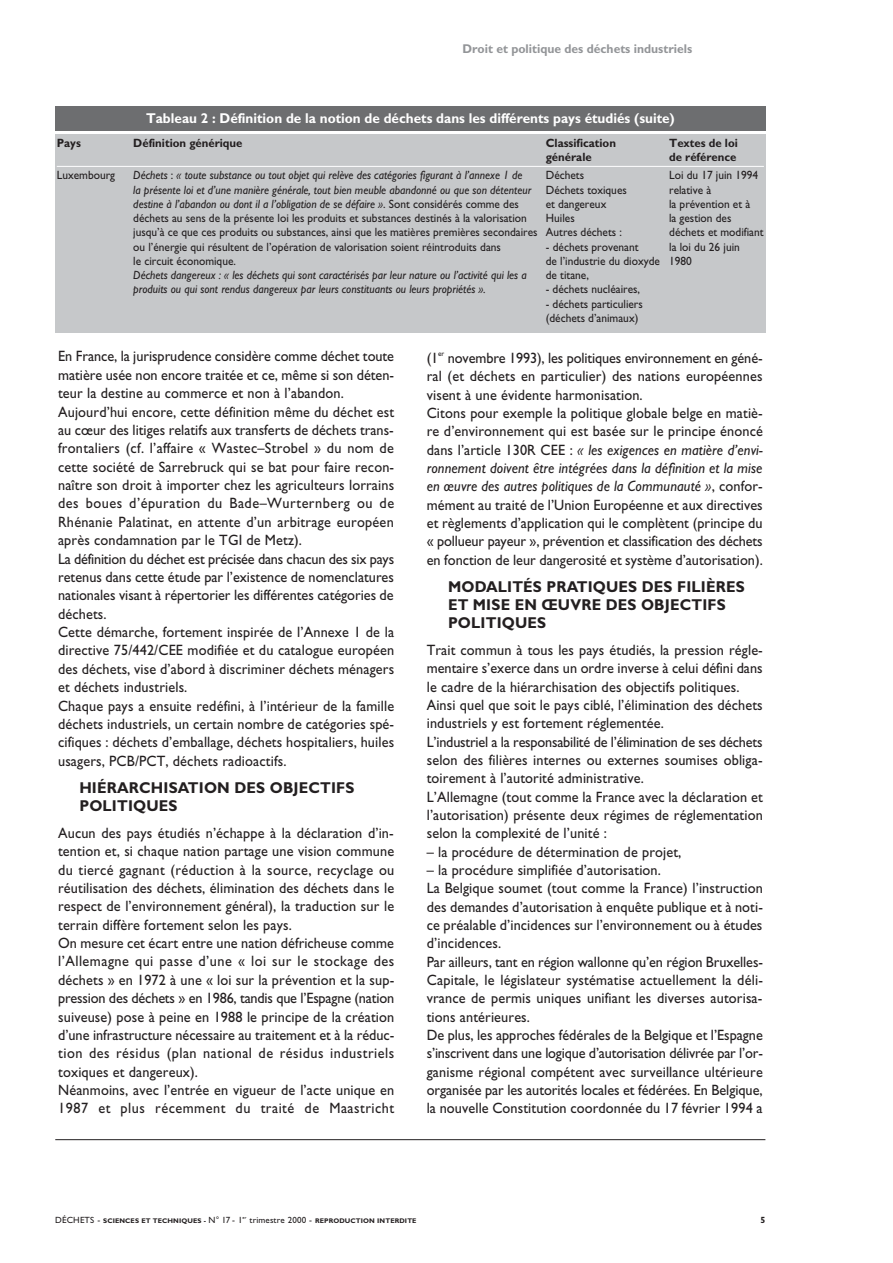
<style>
.page{position:relative;width:893px;height:1263px;background:#fff}
.page>*{position:absolute;margin:0;border:0;box-sizing:border-box;transform-origin:0 0}
.t1{font:700 15.75px/18.3px "Gill Sans";letter-spacing:.01em;color:#231f20;scale:.95 1}
.t2{font:15px/18.5px "Gill Sans";letter-spacing:.01em;color:#231f20;scale:.95 1}
.t3{font:700 14.25px "Gill Sans";color:#fff;scale:.95 1}
.t4{font:700 12.75px "Gill Sans";color:#939598;scale:.95 1}
.t5{font:12px/14.2px "Gill Sans";color:#231f20;scale:.95 1}
.t6{font:italic 12px "Gill Sans";color:#231f20;scale:.95 1}
.t7{font:700 12px "Gill Sans";color:#231f20;scale:.95 1}
.t8{font:700 9px "Gill Sans";color:#231f20}
.t9{font:7.5px "Gill Sans";color:#231f20;scale:.95 1}
.t10{font:700 6.75px "Gill Sans";letter-spacing:.015em;color:#231f20}
.s1{font-style:normal}
.s2{font-style:italic}
.s3{font-weight:400;font-size:9px}
</style>
<div class="page">
<hr style="left:55px;top:1139px;width:710px;height:1px;background:#231f20">
<div style="left:55px;top:134px;width:710px;height:199px;background:#c6c8ca"></div>
<hr style="left:57px;top:166px;width:707px;height:1px;background:#fff">
<div style="left:55px;top:106px;width:710px;height:25px;background:#6d6e70"></div>
<p class="t4" style="left:462px;top:44px;width:243px">Droit et politique des déchets industriels</p>
<p class="t3" style="left:146px;top:114px;width:558px">Tableau 2 : Définition de la notion de déchets dans les différents pays étudiés (suite)</p>
<p class="t7" style="left:57px;top:139px;width:27px">Pays</p>
<p class="t7" style="left:133px;top:139px;width:116px">Définition générique</p>
<p class="t7" style="left:546px;top:139px;width:75px">Classification</p>
<p class="t7" style="left:669px;top:139px;width:74px">Textes de loi</p>
<p class="t7" style="left:546px;top:153px;width:50px">générale</p>
<p class="t7" style="left:669px;top:153px;width:72px">de référence</p>
<p class="t5" style="left:57px;top:170px;width:63px">Luxembourg</p>
<p class="t6" style="left:133px;top:171px;width:411px">Déchets <span class="s1">:</span> « toute substance ou tout objet qui relève des catégories figurant à l’annexe 1 de</p>
<p class="t5" style="left:546px;top:170px;width:42px">Déchets</p>
<p class="t5" style="left:669px;top:170px;width:95px">Loi du 17 juin 1994</p>
<p class="t6" style="left:133px;top:186px;width:521px">la présente loi et d’une manière générale, tout bien meuble abandonné ou que son détenteur <span class="s1">Déchets toxiques</span></p>
<p class="t5" style="left:669px;top:184px;width:46px">relative à</p>
<p class="t6" style="left:133px;top:200px;width:407px">destine à l’abandon ou dont il a l’obligation de se défaire »<span class="s1">. Sont considérés comme des</span></p>
<p class="t5" style="left:546px;top:198px;width:65px">et dangereux</p>
<p class="t5" style="left:669px;top:198px;width:87px">la prévention et à</p>
<p class="t5" style="left:133px;top:212px;width:416px">déchets au sens de la présente loi les produits et substances destinés à la valorisation</p>
<p class="t5" style="left:546px;top:212px;width:32px">Huiles</p>
<p class="t5" style="left:669px;top:212px;width:67px">la gestion des</p>
<p class="t5" style="left:133px;top:227px;width:516px">jusqu’à ce que ces produits ou substances, ainsi que les matières premières secondaires Autres déchets :</p>
<p class="t5" style="left:669px;top:227px;width:101px">déchets et modifiant</p>
<p class="t5" style="left:133px;top:241px;width:388px">ou l’énergie qui résultent de l’opération de valorisation soient réintroduits dans</p>
<p class="t5" style="left:546px;top:241px;width:99px">- déchets provenant</p>
<p class="t5" style="left:669px;top:241px;width:76px">la loi du 26 juin</p>
<p class="t5" style="left:133px;top:255px;width:110px">le circuit économique.</p>
<p class="t5" style="left:546px;top:255px;width:155px">de l’industrie du dioxyde 1980</p>
<p class="t6" style="left:133px;top:271px;width:416px">Déchets dangereux : « les déchets qui sont caractérisés par leur nature ou l’activité qui les a</p>
<p class="t5" style="left:546px;top:269px;width:47px">de titane,</p>
<p class="t6" style="left:133px;top:285px;width:373px">produits ou qui sont rendus dangereux par leurs constituants ou leurs propriétés ».</p>
<p class="t5" style="left:546px;top:284px;width:101px">- déchets nucléaires,</p>
<p class="t5" style="left:546px;top:298px;width:104px">- déchets particuliers (déchets d’animaux)</p>
<p class="t2" style="left:58px;top:349px;width:355px">En France, la jurisprudence considère comme déchet toute matière usée non encore traitée et ce, même si son déten&shy;teur la destine au commerce et non à l’abandon.<br>Aujourd’hui encore, cette définition même du déchet est au cœur des litiges relatifs aux transferts de déchets trans&shy;frontaliers (cf. l’affaire « Wastec–Strobel » du nom de cette société de Sarrebruck qui se bat pour faire recon&shy;naître son droit à importer chez les agriculteurs lorrains des boues d’épuration du Bade–Wurternberg ou de Rhénanie Palatinat, en attente d’un arbitrage européen après condamnation par le TGI de Metz).<br>La définition du déchet est précisée dans chacun des six pays retenus dans cette étude par l’existence de nomenclatures nationales visant à répertorier les différentes catégories de déchets.<br>Cette démarche, fortement inspirée de l’Annexe 1 de la directive 75/442/CEE modifiée et du catalogue européen des déchets, vise d’abord à discriminer déchets ménagers et déchets industriels.<br>Chaque pays a ensuite redéfini, à l’intérieur de la famille déchets industriels, un certain nombre de catégories spé&shy;cifiques : déchets d’emballage, déchets hospitaliers, huiles usagers, PCB/PCT, déchets radioactifs.</p>
<p class="t1" style="left:79px;top:780px;width:291px">HIÉRARCHISATION DES OBJECTIFS<br>POLITIQUES</p>
<p class="t2" style="left:58px;top:825px;width:355px">Aucun des pays étudiés n’échappe à la déclaration d’in&shy;tention et, si chaque nation partage une vision commune du tiercé gagnant (réduction à la source, recyclage ou réutilisation des déchets, élimination des déchets dans le respect de l’environnement général), la traduction sur le terrain diffère fortement selon les pays.<br>On mesure cet écart entre une nation défricheuse comme l’Allemagne qui passe d’une « loi sur le stockage des déchets » en 1972 à une « loi sur la prévention et la sup&shy;pression des déchets » en 1986, tandis que l’Espagne (nation suiveuse) pose à peine en 1988 le principe de la création d’une infrastructure nécessaire au traitement et à la réduc&shy;tion des résidus (plan national de résidus industriels toxiques et dangereux).<br>Néanmoins, avec l’entrée en vigueur de l’acte unique en 1987 et plus récemment du traité de Maastricht</p>
<p class="t2" style="left:427px;top:350px;width:355px;text-indent:21px">novembre 1993), les politiques environnement en géné&shy;ral (et déchets en particulier) des nations européennes visent à une évidente harmonisation.<br>Citons pour exemple la politique globale belge en matiè&shy;re d’environnement qui est basée sur le principe énoncé dans l’article 130R CEE : <span class="s2">« les exigences en matière d’envi&shy;ronnement doivent être intégrées dans la définition et la mise en œuvre des autres politiques de la Communauté »</span>, confor&shy;mément au traité de l’Union Européenne et aux directives et règlements d’application qui le complètent (principe du « pollueur payeur », prévention et classification des déchets en fonction de leur dangerosité et système d’autorisation).</p>
<p class="t1" style="left:448px;top:579px;width:314px">MODALITÉS PRATIQUES DES FILIÈRES<br>ET MISE EN ŒUVRE DES OBJECTIFS<br>POLITIQUES</p>
<p class="t2" style="left:427px;top:642px;width:355px">Trait commun à tous les pays étudiés, la pression régle&shy;mentaire s’exerce dans un ordre inverse à celui défini dans le cadre de la hiérarchisation des objectifs politiques.<br>Ainsi quel que soit le pays ciblé, l’élimination des déchets industriels y est fortement réglementée.<br>L’industriel a la responsabilité de l’élimination de ses déchets selon des filières internes ou externes soumises obliga&shy;toirement à l’autorité administrative.<br>L’Allemagne (tout comme la France avec la déclaration et l’autorisation) présente deux régimes de réglementation selon la complexité de l’unité :</p>
<p class="t2" style="left:427px;top:844px;width:270px">– la procédure de détermination de projet,</p>
<p class="t2" style="left:427px;top:862px;width:355px">– la procédure simplifiée d’autorisation.<br>La Belgique soumet (tout comme la France) l’instruction des demandes d’autorisation à enquête publique et à noti&shy;ce préalable d’incidences sur l’environnement ou à études d’incidences.<br>Par ailleurs, tant en région wallonne qu’en région Bruxelles-Capitale, le législateur systématise actuellement la déli&shy;vrance de permis uniques unifiant les diverses autorisa&shy;tions antérieures.<br>De plus, les approches fédérales de la Belgique et l’Espagne s’inscrivent dans une logique d’autorisation délivrée par l’or&shy;ganisme régional compétent avec surveillance ultérieure organisée par les autorités locales et fédérées. En Belgique, la nouvelle Constitution coordonnée du 17 février 1994 a</p>
<p class="t2" style="left:427px;top:350px;width:14px">(1</p>
<p class="t9" style="left:438px;top:351px;width:8px">er</p>
<p class="t10" style="left:55px;top:1219px;width:363px"><span class="s3">DÉCHETS -</span> SCIENCES ET TECHNIQUES - <span class="s3">N° 17 - 1</span><sup>er</sup> <span class="s3">trimestre 2000 -</span> REPRODUCTION INTERDITE</p>
<p class="t8" style="left:760px;top:1217px;width:6px">5</p>
</div>
